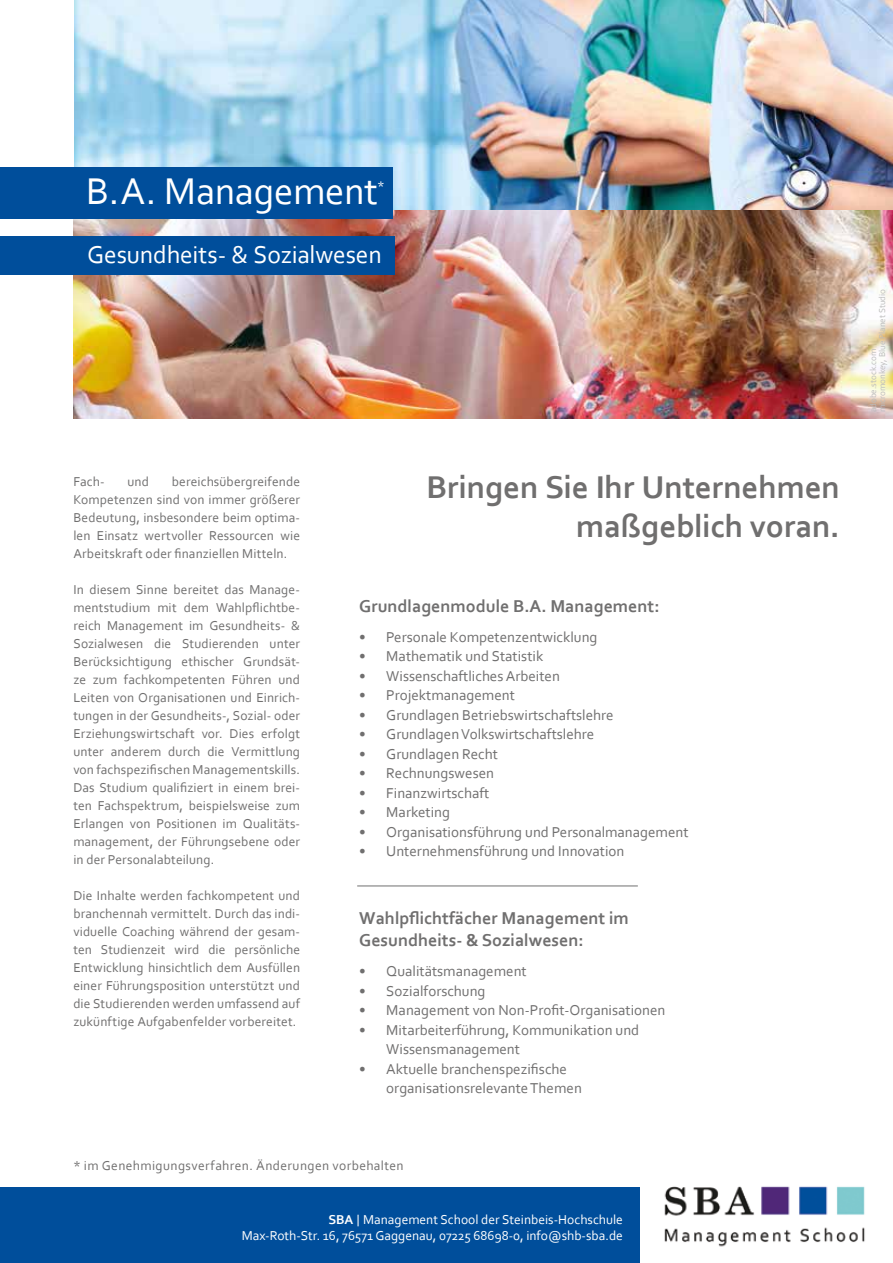
<style>
.page{position:relative;width:893px;height:1263px;background:#fff}
.page>*{position:absolute;margin:0;border:0;box-sizing:border-box;transform-origin:0 0}
.t1{font:39px "Corbel";letter-spacing:-.01em;color:#fff}
.t2{font:700 33px/39px "Corbel";letter-spacing:-.005em;color:#706f6f;text-align:right}
.t3{font:25.5px "Corbel";letter-spacing:-.005em;color:#fff}
.t4{font:700 18px/21.6px "Corbel";color:#706f6f}
.t5{font:15px/19.5px "Corbel";color:#706f6f}
.t6{font:13.5px/18px "Corbel";letter-spacing:.01em;color:#706f6f;text-align:justify}
.t7{font:13.5px/16.2px "Corbel";color:#fff;text-align:right}
.t8{font:13.5px "Corbel";letter-spacing:.03em;color:#706f6f}
.t9{font:13.05px "Corbel";color:#fff}
.t10{font:9px/9px "Corbel";color:#bcbcbc}
.s1{font-weight:700}
.s2{font-family:"Officina Sans ITC Std"}
</style>
<div class="page">
<img style="left:73px;top:0;width:820px;height:418px">
<div style="left:0;top:236px;width:394px;height:38px;background:#004e9b"></div>
<div style="left:0;top:168px;width:393px;height:51px;background:#004e9b"></div>
<hr style="left:357px;top:885px;width:281px;height:1px;background:#706f6f">
<div style="left:0;top:1187px;width:640px;height:76px;background:#004e9b"></div>
<img style="left:664px;top:1186px;width:201px;height:61px">
<h1 class="t1" style="left:86px;top:167px;width:294px">B.A. Management</h1>
<p class="t9" style="left:377px;top:177px;width:9px">*</p>
<h3 class="t3" style="left:87px;top:239px;width:296px">Gesundheits- &amp; Sozialwesen</h3>
<p class="t6" style="left:73px;top:472px;width:228px;text-indent:99px">bereichsübergreifende Kompetenzen sind von immer größerer Bedeutung, insbesondere beim optima&shy;len Einsatz wertvoller Ressourcen wie Arbeitskraft oder finanziellen Mitteln.</p>
<p class="t6" style="left:73px;top:580px;width:228px">In diesem Sinne bereitet das Manage&shy;mentstudium mit dem Wahlpflichtbe&shy;reich Management im Gesundheits- &amp; Sozialwesen die Studierenden unter Berücksichtigung ethischer Grundsät&shy;ze zum fachkompetenten Führen und Leiten von Organisationen und Einrich&shy;tungen in der Gesundheits-, Sozial- oder Erziehungswirtschaft vor. Dies erfolgt unter anderem durch die Vermittlung von fachspezifischen Managementskills.<br>Das Studium qualifiziert in einem brei&shy;ten Fachspektrum, beispielsweise zum Erlangen von Positionen im Qualitäts&shy;management, der Führungsebene oder in der Personalabteilung.</p>
<p class="t6" style="left:73px;top:886px;width:228px">Die Inhalte werden fachkompetent und branchennah vermittelt. Durch das indi&shy;viduelle Coaching während der gesam&shy;ten Studienzeit wird die persönliche Entwicklung hinsichtlich dem Ausfüllen einer Führungsposition unterstützt und die Studierenden werden umfassend auf zukünftige Aufgabenfelder vorbereitet.</p>
<p class="t6" style="left:73px;top:472px;width:33px">Fach-</p>
<p class="t6" style="left:127px;top:472px;width:23px">und</p>
<h2 class="t2" style="left:427px;top:466px;width:415px">Bringen Sie Ihr Unternehmen maßgeblich voran.</h2>
<h3 class="t4" style="left:359px;top:595px;width:302px">Grundlagenmodule B.A. Management:</h3>
<p class="t5" style="left:359px;top:627px;width:240px">• Personale Kompetenzentwicklung</p>
<p class="t5" style="left:359px;top:646px;width:186px">• Mathematik und Statistik</p>
<p class="t5" style="left:359px;top:666px;width:202px">• Wissenschaftliches Arbeiten</p>
<p class="t5" style="left:359px;top:685px;width:157px">• Projektmanagement</p>
<p class="t5" style="left:359px;top:705px;width:256px">• Grundlagen Betriebswirtschaftslehre</p>
<p class="t5" style="left:359px;top:724px;width:237px">• Grundlagen Volkswirtschaftslehre</p>
<p class="t5" style="left:359px;top:744px;width:140px">• Grundlagen Recht</p>
<p class="t5" style="left:359px;top:763px;width:136px">• Rechnungswesen</p>
<p class="t5" style="left:359px;top:783px;width:132px">• Finanzwirtschaft</p>
<p class="t5" style="left:359px;top:802px;width:92px">• Marketing</p>
<p class="t5" style="left:359px;top:822px;width:331px">• Organisationsführung und Personalmanagement</p>
<p class="t5" style="left:359px;top:841px;width:267px">• Unternehmensführung und Innovation</p>
<h3 class="t4" style="left:359px;top:907px;width:271px">Wahlpflichtfächer Management im<br>Gesundheits- &amp; Sozialwesen:</h3>
<p class="t5" style="left:359px;top:961px;width:169px">• Qualitätsmanagement</p>
<p class="t5" style="left:359px;top:980px;width:128px">• Sozialforschung</p>
<p class="t5" style="left:359px;top:1000px;width:308px">• Management von Non-Profit-Organisationen</p>
<p class="t5" style="left:386px;top:1019px;width:254px;text-indent:-27px">• Mitarbeiterführung, Kommunikation und<br>Wissensmanagement</p>
<p class="t5" style="left:386px;top:1058px;width:197px;text-indent:-27px">• Aktuelle branchenspezifische organisationsrelevante Themen</p>
<p class="t8" style="left:73px;top:1157px;width:332px">* im Genehmigungsverfahren. Änderungen vorbehalten</p>
<p class="t7" style="left:242px;top:1211px;width:383px"><span class="s1">SBA</span> <span class="s2">|</span> Management School der Steinbeis-Hochschule<br>Max-Roth-Str. 16, 76571 Gaggenau, 07225 68698-0, info@shb-sba.de</p>
<p class="t10" style="left:869px;top:412px;width:125px;rotate:-90deg">adobe.stock.com<br>micromonkey, Blue Planet Studio</p>
</div>
